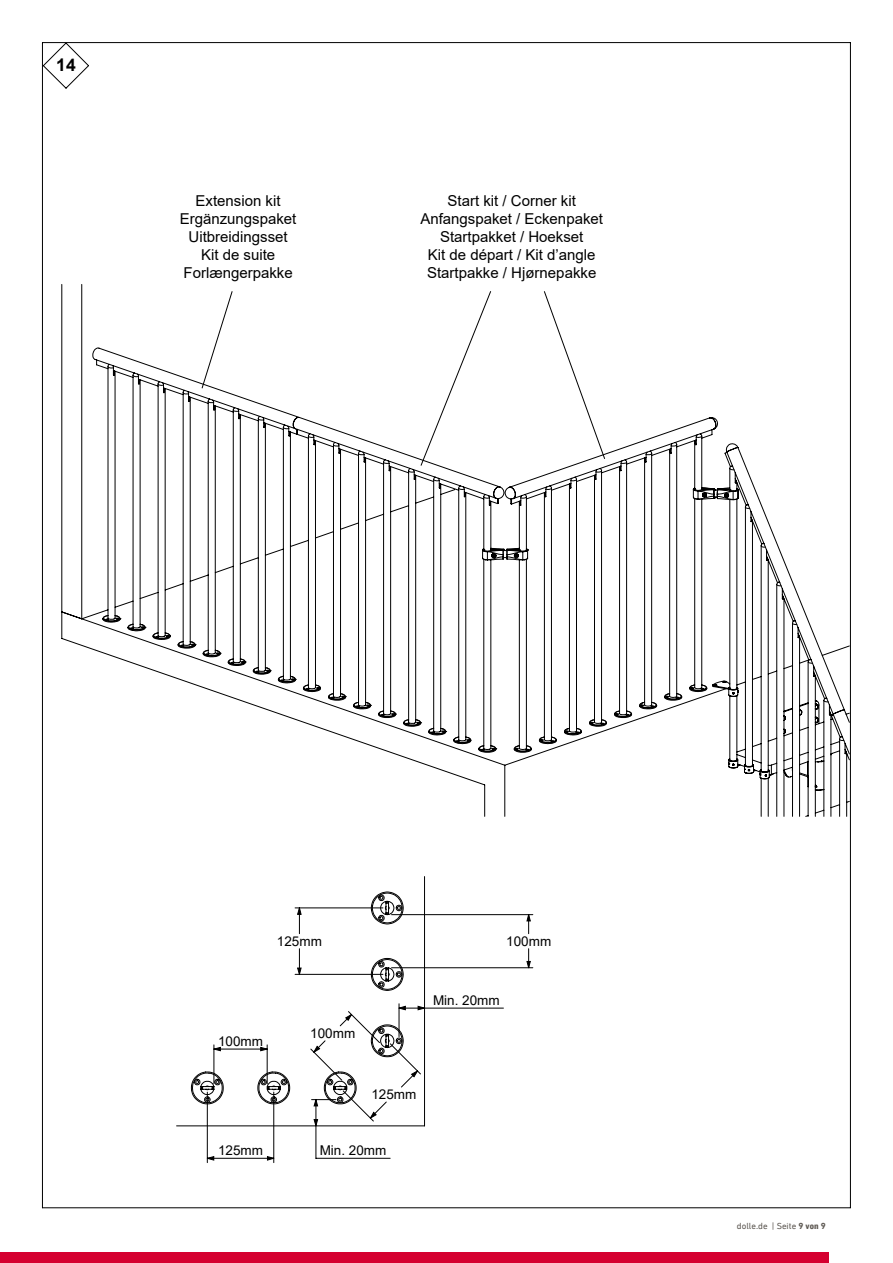
<style>
.page{position:relative;width:893px;height:1263px;background:#fff}
.page>*{position:absolute;margin:0;border:0;box-sizing:border-box;transform-origin:0 0}
.t1{font:700 17.55px "Arial";color:#000}
.t2{font:15px/18px "Arial";color:#000;text-align:center}
.t3{font:13.5px "Arial";color:#000}
.t4{font:9px "DIN Next LT Pro";color:#5c5751}
.s1{font-weight:700}
.s2{font-weight:700;font-stretch:condensed}
</style>
<div class="page">
<div style="left:0;top:1252px;width:829px;height:11px;background:#d50030"></div>
<svg style="left:43px;top:43px;width:47px;height:46px"></svg>
<hr style="left:42px;top:42px;width:808px;height:1px;background:#000">
<hr style="left:42px;top:43px;width:1px;height:1165px;background:#000">
<hr style="left:42px;top:1207px;width:808px;height:1px;background:#000">
<hr style="left:850px;top:43px;width:1px;height:1165px;background:#000">
<svg style="left:207px;top:914px;width:323px;height:246px"></svg>
<svg style="left:61px;top:284px;width:789px;height:533px"></svg>
<svg style="left:176px;top:876px;width:249px;height:251px"></svg>
<svg style="left:544px;top:291px;width:61px;height:168px"></svg>
<svg style="left:420px;top:291px;width:71px;height:175px"></svg>
<svg style="left:202px;top:291px;width:31px;height:98px"></svg>
<p class="t1" style="left:56px;top:53px;width:21px">14</p>
<p class="t2" style="left:180px;top:192px;width:118px">Extension kit<br>Ergänzungspaket<br>Uitbreidingsset<br>Kit de suite<br>Forlængerpakke</p>
<p class="t2" style="left:420px;top:192px;width:184px">Start kit / Corner kit<br>Anfangspaket / Eckenpaket<br>Startpakket / Hoekset<br>Kit de départ / Kit d’angle<br>Startpakke / Hjørnepakke</p>
<p class="t3" style="left:277px;top:931px;width:46px">125mm</p>
<p class="t3" style="left:506px;top:931px;width:46px">100mm</p>
<p class="t3" style="left:218px;top:1032px;width:46px">100mm</p>
<p class="t3" style="left:218px;top:1141px;width:46px">125mm</p>
<p class="t3" style="left:310px;top:1024px;width:46px">100mm</p>
<p class="t3" style="left:433px;top:991px;width:68px">Min. 20mm</p>
<p class="t3" style="left:371px;top:1085px;width:46px">125mm</p>
<p class="t3" style="left:320px;top:1141px;width:68px">Min. 20mm</p>
<p class="t4" style="left:737px;top:1221px;width:90px">dolle.de | Seite <span class="s1">9</span> <span class="s2">von</span> <span class="s1">9</span></p>
</div>
